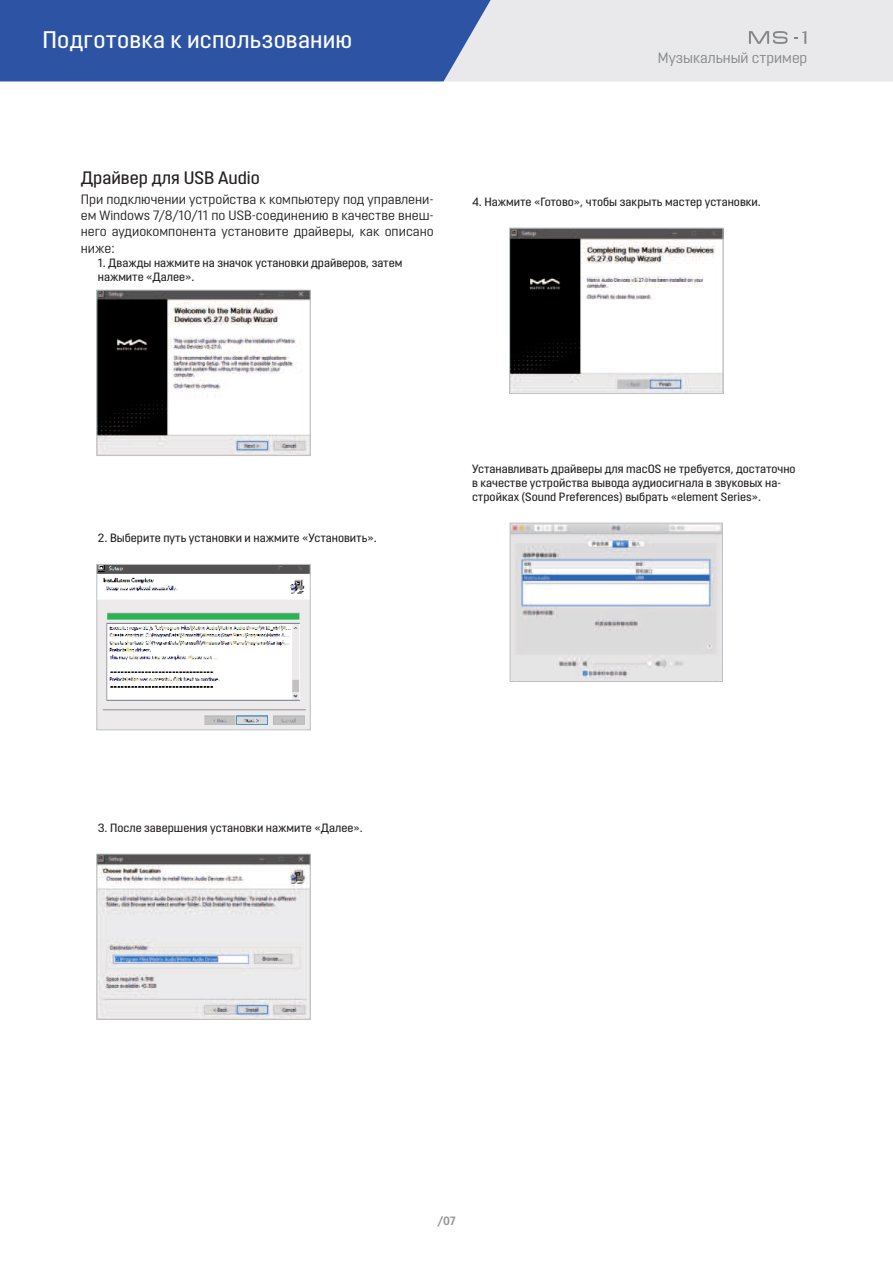
<style>
.page{position:relative;width:893px;height:1263px;background:#fff}
.page>*{position:absolute;margin:0;border:0;box-sizing:border-box;transform-origin:0 0}
.t1{font:500 24px "Opinion Pro";letter-spacing:.01em;color:#fff}
.t2{font:500 18px "Opinion Pro";color:#231f20}
.t3{font:15px "Opinion Pro";color:#83868b}
.t4{font:13.5px/16.2px "Opinion Pro";color:#231f20;text-align:justify}
.t5{font:500 12px/14.4px "Opinion Pro";color:#231f20}
.t6{font:700 12px "Opinion Pro";color:#939598}
</style>
<div class="page">
<div style="left:0;top:0;width:893px;height:81px;background:#e9e9eb"></div>
<div style="left:0;top:0;width:491px;height:81px;background:#2c53a4"></div>
<svg style="left:749px;top:31px;width:38px;height:13px"></svg>
<svg style="left:794px;top:31px;width:12px;height:13px"></svg>
<img style="left:98px;top:292px;width:211px;height:162px">
<div style="left:96px;top:290px;width:215px;height:166px;border:1px solid #bdc1c3"></div>
<img style="left:98px;top:856px;width:211px;height:162px">
<div style="left:96px;top:854px;width:215px;height:166px;border:1px solid #bdc1c3"></div>
<img style="left:98px;top:566px;width:211px;height:162px">
<div style="left:96px;top:564px;width:215px;height:166px;border:1px solid #bdc1c3"></div>
<img style="left:511px;top:230px;width:210px;height:162px">
<div style="left:509px;top:228px;width:214px;height:166px;border:1px solid #bdc1c3"></div>
<img style="left:512px;top:525px;width:209px;height:155px">
<div style="left:510px;top:523px;width:213px;height:159px;border:1px solid #bdc1c3"></div>
<h1 class="t1" style="left:43px;top:26px;width:311px">Подготовка к использованию</h1>
<p class="t3" style="left:658px;top:49px;width:151px">Музыкальный стример</p>
<h2 class="t2" style="left:81px;top:167px;width:181px">Драйвер для USB Audio</h2>
<p class="t4" style="left:81px;top:191px;width:354px">При подключении устройства к компьютеру под управлени&shy;ем Windows 7/8/10/11 по USB-соединению в качестве внеш&shy;него аудиокомпонента установите драйверы, как описано ниже:</p>
<p class="t5" style="left:98px;top:256px;width:306px">1. Дважды нажмите на значок установки драйверов, затем нажмите «Далее».</p>
<p class="t5" style="left:472px;top:194px;width:290px">4. Нажмите «Готово», чтобы закрыть мастер установки.</p>
<p class="t5" style="left:98px;top:530px;width:281px">2. Выберите путь установки и нажмите «Установить».</p>
<p class="t5" style="left:472px;top:461px;width:325px">Устанавливать драйверы для macOS не требуется, достаточно в качестве устройства вывода аудиосигнала в звуковых на&shy;стройках (Sound Preferences) выбрать «element Series».</p>
<p class="t5" style="left:98px;top:821px;width:266px">3. После завершения установки нажмите «Далее».</p>
<p class="t6" style="left:437px;top:1213px;width:20px">/07</p>
</div>
